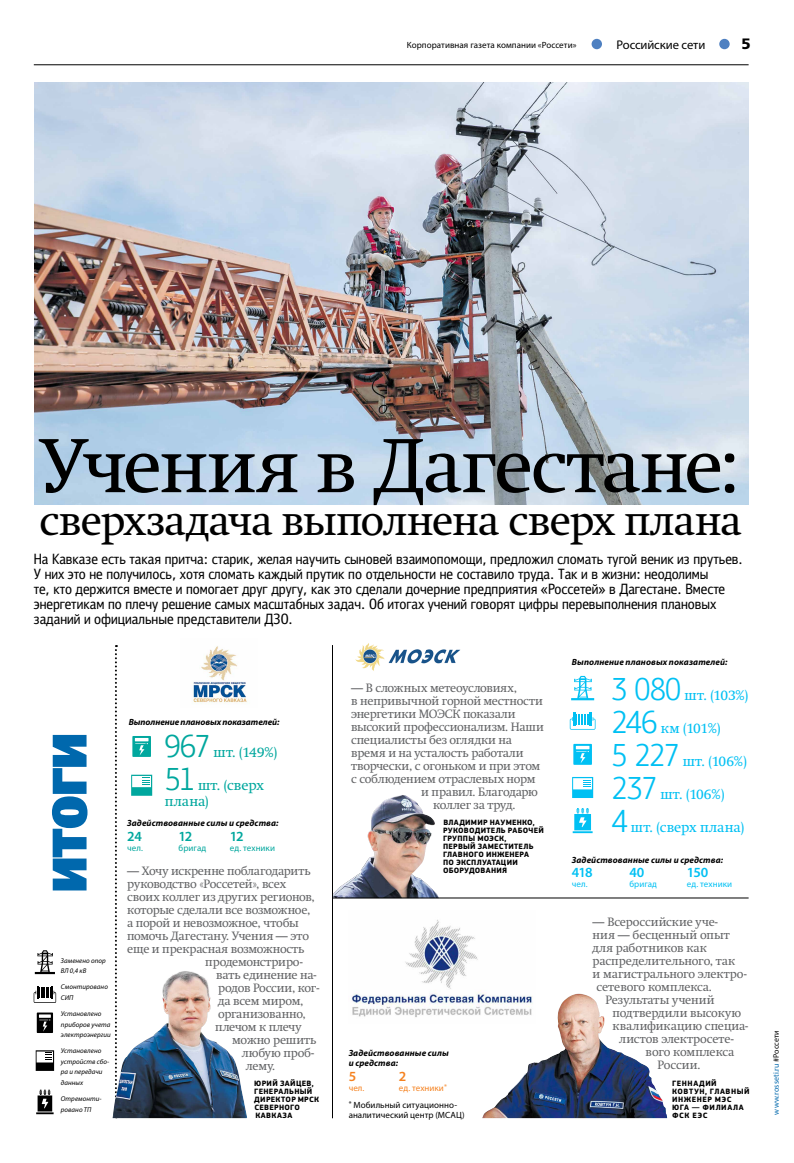
<style>
.page{position:relative;width:794px;height:1163px;background:#fff}
.page>*{position:absolute;margin:0;border:0;box-sizing:border-box;transform-origin:0 0}
.t1{font:75.7px "Swift C";letter-spacing:-.025em;color:#000}
.t2{font:41.7px "Swift C";letter-spacing:-.025em;color:#000}
.t3{font:700 15px "Free Set";color:#000}
.t4{font:14px "Swift C";letter-spacing:-.005em;color:#00c0f3}
.t5{font:14px/16px "Swift C";letter-spacing:-.005em;color:#00a79e}
.t6{font:600 14px "Myriad Pro";letter-spacing:-.055em;color:#00c0f3}
.t7{font:600 14px "Myriad Pro";color:#00a79e}
.t8{font:600 14px "Myriad Pro";color:#f58220}
.t9{font:12.6px "Myriad Pro";letter-spacing:-.01em;color:#000}
.t10{font:12px "Swift C";letter-spacing:-.015em;color:#636466}
.t11{font:12px "Swift C";letter-spacing:.005em;color:#636466}
.t12{font:12px "Swift C";letter-spacing:.01em;color:#636466}
.t13{font:italic 700 9px/10.5px "Myriad Pro";letter-spacing:.01em;color:#000}
.t14{font:9px/17px "Myriad Pro";letter-spacing:.005em;color:#000}
.t15{font:italic 700 9px "Myriad Pro";letter-spacing:-.01em;color:#000}
.t16{font:9px "Myriad Pro";letter-spacing:.005em;color:#00c0f3}
.t17{font:9px "Myriad Pro";letter-spacing:.005em;color:#00a79e}
.t18{font:9px "Myriad Pro";color:#f58220}
.t19{font:700 8px/8px "PF Square Sans Pro";letter-spacing:.035em;color:#000}
.t20{font:700 8px/8px "PF Square Sans Pro";letter-spacing:.065em;color:#000}
.t21{font:8px "Myriad Pro";letter-spacing:.01em;color:#0068ad}
.t22{font:italic 7px/10.5px "Myriad Pro";letter-spacing:.005em;color:#000}
.s1{color:#f58220}
.s2{color:#000}
</style>
<div class="page">
<hr style="left:34px;top:64px;width:714px;height:1px;background:#000">
<div style="left:719px;top:39px;width:10px;height:10px;background:#4e80c1;border-radius:50%"></div>
<div style="left:591px;top:39px;width:11px;height:10px;background:#4e80c1;border-radius:50%"></div>
<img style="left:333px;top:795px;width:106px;height:102px">
<img style="left:34px;top:82px;width:714px;height:423px">
<svg style="left:115px;top:645px;width:2px;height:324px"></svg>
<img style="left:355px;top:643px;width:106px;height:28px">
<hr style="left:332px;top:645px;width:1px;height:472px;background:#000">
<hr style="left:332px;top:897px;width:416px;height:1px;background:#000">
<svg style="left:571px;top:675px;width:23px;height:25px"></svg>
<svg style="left:570px;top:712px;width:25px;height:17px"></svg>
<svg style="left:573px;top:743px;width:19px;height:21px"></svg>
<svg style="left:572px;top:808px;width:20px;height:25px"></svg>
<svg style="left:572px;top:777px;width:21px;height:20px"></svg>
<svg style="left:35px;top:950px;width:20px;height:23px"></svg>
<svg style="left:34px;top:986px;width:22px;height:16px"></svg>
<svg style="left:37px;top:1012px;width:16px;height:20px"></svg>
<svg style="left:36px;top:1089px;width:18px;height:24px"></svg>
<svg style="left:36px;top:1050px;width:18px;height:20px"></svg>
<img style="left:351px;top:919px;width:133px;height:98px">
<img style="left:482px;top:993px;width:185px;height:124px">
<img style="left:193px;top:646px;width:54px;height:58px">
<svg style="left:132px;top:736px;width:19px;height:20px"></svg>
<svg style="left:131px;top:774px;width:21px;height:21px"></svg>
<img style="left:112px;top:969px;width:135px;height:148px">
<p class="t14" style="left:407px;top:36px;width:171px">Корпоративная газета компании «Россети»</p>
<p class="t9" style="left:616px;top:37px;width:90px">Российские сети</p>
<p class="t3" style="left:741px;top:34px;width:11px">5</p>
<h1 class="t1" style="left:40px;top:421px;width:702px">Учения в Дагестане:</h1>
<h2 class="t2" style="left:40px;top:495px;width:703px">сверхзадача выполнена сверх плана</h2>
<p class="t22" style="left:61px;top:954px;width:46px">Заменено опор<br>ВЛ 0,4 кВ</p>
<p class="t22" style="left:61px;top:981px;width:49px">Смонтировано<br>СИП</p>
<p class="t22" style="left:61px;top:1008px;width:51px">Установлено приборов учета электроэнергии</p>
<p class="t22" style="left:61px;top:1045px;width:50px">Установлено устройств сбо&shy;ра и передачи данных</p>
<p class="t22" style="left:61px;top:1093px;width:42px">Отремонти&shy;ровано ТП</p>
<p class="t15" style="left:129px;top:716px;width:152px">Выполнение плановых показателей:</p>
<p class="t5" style="left:213px;top:744px;width:65px">шт. (149%)</p>
<p class="t5" style="left:165px;top:777px;width:101px;text-indent:33px">шт. (сверх плана)</p>
<p class="t13" style="left:127px;top:817px;width:153px">Задействованные силы и средства:</p>
<p class="t7" style="left:127px;top:826px;width:16px">24</p>
<p class="t17" style="left:127px;top:841px;width:17px">чел.</p>
<p class="t7" style="left:178px;top:826px;width:15px">12</p>
<p class="t17" style="left:178px;top:841px;width:29px">бригад</p>
<p class="t7" style="left:230px;top:826px;width:15px">12</p>
<p class="t17" style="left:230px;top:841px;width:47px">ед. техники</p>
<p class="t10" style="left:127px;top:863px;width:185px">— Хочу искренне поблагодарить</p>
<p class="t10" style="left:127px;top:876px;width:160px">руководство «Россетей», всех</p>
<p class="t10" style="left:127px;top:889px;width:189px">своих коллег из других регионов,</p>
<p class="t10" style="left:127px;top:902px;width:185px">которые сделали все возможное,</p>
<p class="t10" style="left:127px;top:915px;width:173px">а порой и невозможное, чтобы</p>
<p class="t10" style="left:127px;top:928px;width:183px">помочь Дагестану. Учения — это</p>
<p class="t10" style="left:127px;top:941px;width:179px">еще и прекрасная возможность</p>
<p class="t10" style="left:205px;top:954px;width:99px">продемонстриро-</p>
<p class="t10" style="left:216px;top:967px;width:102px">вать единение на-</p>
<p class="t10" style="left:218px;top:980px;width:103px">родов России, ког-</p>
<p class="t10" style="left:218px;top:993px;width:87px">да всем миром,</p>
<p class="t10" style="left:218px;top:1006px;width:89px">организованно,</p>
<p class="t10" style="left:215px;top:1019px;width:88px">плечом к плечу</p>
<p class="t10" style="left:232px;top:1032px;width:86px">можно решить</p>
<p class="t10" style="left:242px;top:1045px;width:73px">любую проб-</p>
<p class="t10" style="left:246px;top:1058px;width:30px">лему.</p>
<p class="t19" style="left:254px;top:1079px;width:66px">ЮРИЙ ЗАЙЦЕВ,<br>ГЕНЕРАЛЬНЫЙ<br>ДИРЕКТОР МРСК<br>СЕВЕРНОГО<br>КАВКАЗА</p>
<p class="t10" style="left:351px;top:680px;width:167px">— В сложных метеоусловиях,</p>
<p class="t10" style="left:351px;top:693px;width:193px">в непривычной горной местности</p>
<p class="t10" style="left:351px;top:706px;width:166px">энергетики МОЭСК показали</p>
<p class="t10" style="left:351px;top:719px;width:194px">высокий профессионализм. Наши</p>
<p class="t10" style="left:351px;top:732px;width:162px">специалисты без оглядки на</p>
<p class="t10" style="left:351px;top:745px;width:174px">время и на усталость работали</p>
<p class="t10" style="left:351px;top:758px;width:191px">творчески, с огоньком и при этом</p>
<p class="t10" style="left:351px;top:771px;width:186px">с соблюдением отраслевых норм</p>
<p class="t10" style="left:421px;top:784px;width:118px">и правил. Благодарю</p>
<p class="t10" style="left:433px;top:797px;width:84px">коллег за труд.</p>
<p class="t19" style="left:443px;top:818px;width:102px">ВЛАДИМИР НАУМЕНКО,<br>РУКОВОДИТЕЛЬ РАБОЧЕЙ<br>ГРУППЫ МОЭСК,<br>ПЕРВЫЙ ЗАМЕСТИТЕЛЬ<br>ГЛАВНОГО ИНЖЕНЕРА<br>ПО ЭКСПЛУАТАЦИИ<br>ОБОРУДОВАНИЯ</p>
<p class="t13" style="left:349px;top:1046px;width:102px">Задействованные силы и средства:</p>
<p class="t8" style="left:349px;top:1066px;width:9px">5</p>
<p class="t18" style="left:349px;top:1081px;width:17px">чел.</p>
<p class="t8" style="left:399px;top:1066px;width:9px">2</p>
<p class="t14" style="left:349px;top:1078px;width:109px;text-indent:50px"><span class="s1">ед. техники</span><sup>*<br></sup><sup>*</sup> Мобильный ситуационно-</p>
<p class="t14" style="left:349px;top:1106px;width:117px">аналитический центр (МСАЦ)</p>
<p class="t13" style="left:572px;top:656px;width:157px">Выполнение плановых показателей:</p>
<p class="t4" style="left:684px;top:686px;width:65px">шт. (103%)</p>
<p class="t4" style="left:625px;top:719px;width:97px">✔ км (101%)</p>
<p class="t4" style="left:682px;top:752px;width:66px">шт. (106%)</p>
<p class="t4" style="left:627px;top:785px;width:99px">✓ шт. (106%)</p>
<p class="t4" style="left:611px;top:818px;width:134px">✔ шт. (сверх плана)</p>
<p class="t13" style="left:572px;top:853px;width:153px">Задействованные силы и средства:</p>
<p class="t6" style="left:572px;top:863px;width:22px">418</p>
<p class="t16" style="left:572px;top:878px;width:17px">чел.</p>
<p class="t6" style="left:629px;top:863px;width:17px">40</p>
<p class="t16" style="left:629px;top:878px;width:29px">бригад</p>
<p class="t6" style="left:687px;top:863px;width:23px">150</p>
<p class="t16" style="left:687px;top:878px;width:47px">ед. техники</p>
<p class="t10" style="left:592px;top:914px;width:127px">— Всероссийские уче-</p>
<p class="t12" style="left:592px;top:927px;width:139px">ния — бесценный опыт</p>
<p class="t11" style="left:592px;top:940px;width:116px">для работников как</p>
<p class="t11" style="left:592px;top:953px;width:144px">распределительного, так</p>
<p class="t11" style="left:592px;top:966px;width:156px">и магистрального электро-</p>
<p class="t10" style="left:596px;top:979px;width:117px">сетевого комплекса.</p>
<p class="t10" style="left:605px;top:992px;width:110px">Результаты учений</p>
<p class="t10" style="left:612px;top:1005px;width:130px">подтвердили высокую</p>
<p class="t12" style="left:612px;top:1018px;width:137px">квалификацию специа-</p>
<p class="t11" style="left:619px;top:1031px;width:116px">листов электросете-</p>
<p class="t10" style="left:645px;top:1044px;width:90px">вого комплекса</p>
<p class="t10" style="left:657px;top:1057px;width:44px">России.</p>
<p class="t20" style="left:672px;top:1079px;width:79px">ГЕННАДИЙ<br>КОВТУН, ГЛАВНЫЙ<br>ИНЖЕНЕР МЭС<br>ЮГА — ФИЛИАЛА<br>ФСК ЕЭС</p>
<p class="t21" style="left:771px;top:1114px;width:86px;rotate:-90deg">www.rosseti.ru <span class="s2">#Россети</span></p>
</div>
